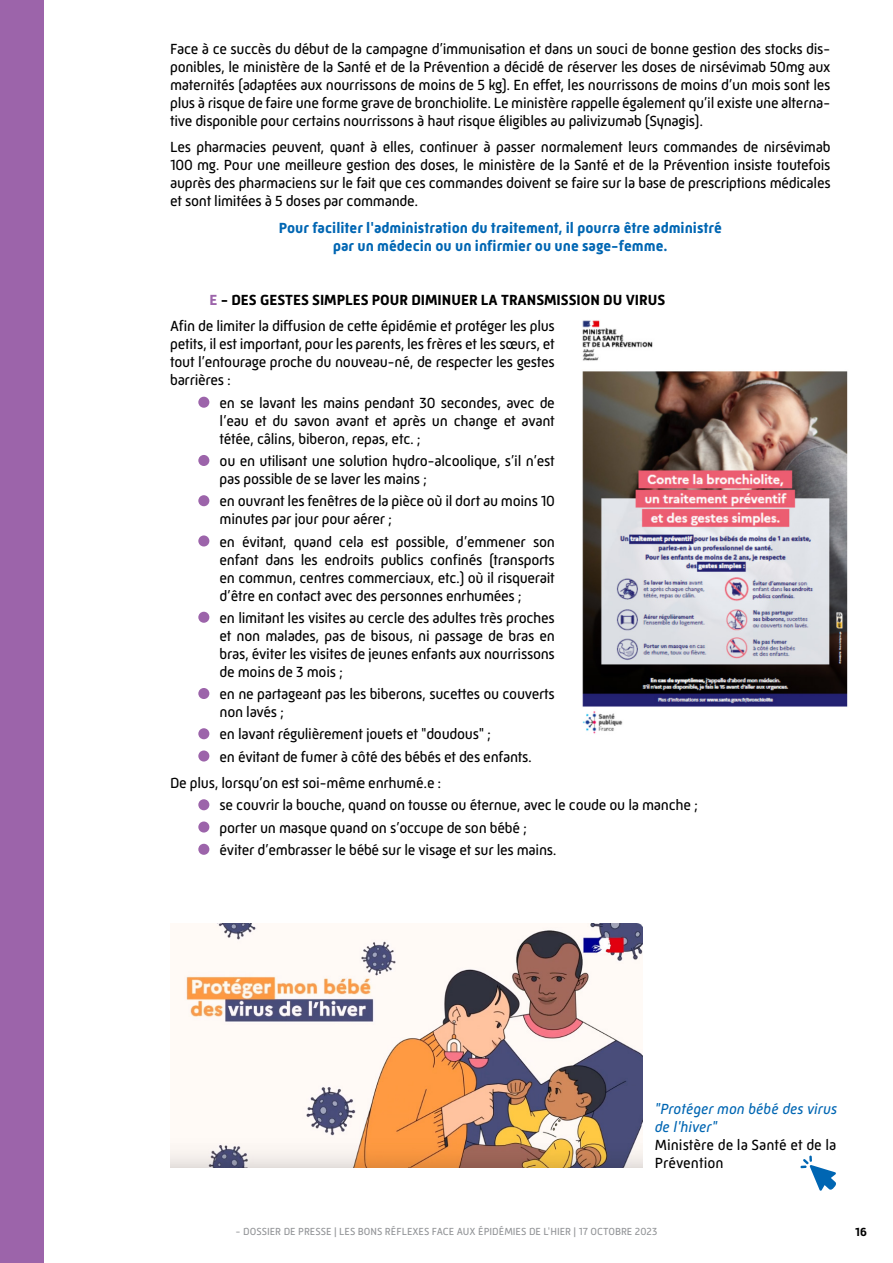
<style>
.page{position:relative;width:893px;height:1263px;background:#fff}
.page>*{position:absolute;margin:0;border:0;box-sizing:border-box;transform-origin:0 0}
.t1{font:15px/18px "Mic 32 New";letter-spacing:-.02em;color:#000;text-align:justify}
.t2{font:700 15px/18px "Mic 32 New";color:#0066b3;text-align:center}
.t3{font:italic 15px/18px "Mic 32 New";color:#0066b3}
.t4{font:15px/18px "Mic 32 New";color:#000}
.t5{font:700 12px "Mic 32 New";color:#000}
.t6{font:10.5px "Mic 32 New";color:#939598}
.s1{font-weight:700;color:#9c64aa}
.s2{font-weight:700}
</style>
<div class="page">
<div style="left:0;top:0;width:44px;height:1263px;background:#9c64aa"></div>
<div style="left:198px;top:397px;width:11px;height:11px;background:#9c64aa;border-radius:50%"></div>
<div style="left:198px;top:455px;width:11px;height:11px;background:#9c64aa;border-radius:50%"></div>
<div style="left:198px;top:495px;width:11px;height:11px;background:#9c64aa;border-radius:50%"></div>
<div style="left:198px;top:535px;width:11px;height:11px;background:#9c64aa;border-radius:50%"></div>
<div style="left:198px;top:612px;width:11px;height:11px;background:#9c64aa;border-radius:50%"></div>
<div style="left:198px;top:688px;width:11px;height:11px;background:#9c64aa;border-radius:50%"></div>
<div style="left:198px;top:728px;width:11px;height:11px;background:#9c64aa;border-radius:50%"></div>
<div style="left:198px;top:750px;width:11px;height:11px;background:#9c64aa;border-radius:50%"></div>
<div style="left:198px;top:799px;width:11px;height:11px;background:#9c64aa;border-radius:50%"></div>
<div style="left:198px;top:821px;width:11px;height:11px;background:#9c64aa;border-radius:50%"></div>
<div style="left:198px;top:844px;width:11px;height:11px;background:#9c64aa;border-radius:50%"></div>
<img style="left:582px;top:320px;width:266px;height:414px">
<img style="left:170px;top:924px;width:472px;height:244px">
<svg style="left:800px;top:1155px;width:36px;height:36px"></svg>
<p class="t1" style="left:170px;top:40px;width:662px">Face à ce succès du début de la campagne d’immunisation et dans un souci de bonne gestion des stocks dis&shy;ponibles, le ministère de la Santé et de la Prévention a décidé de réserver les doses de nirsévimab 50mg aux maternités (adaptées aux nourrissons de moins de 5 kg). En effet, les nourrissons de moins d’un mois sont les plus à risque de faire une forme grave de bronchiolite. Le ministère rappelle également qu’il existe une alterna&shy;tive disponible pour certains nourrissons à haut risque éligibles au palivizumab (Synagis).</p>
<p class="t1" style="left:170px;top:138px;width:662px">Les pharmacies peuvent, quant à elles, continuer à passer normalement leurs commandes de nirsévimab 100 mg. Pour une meilleure gestion des doses, le ministère de la Santé et de la Prévention insiste toutefois auprès des pharmaciens sur le fait que ces commandes doivent se faire sur la base de prescriptions médicales et sont limitées à 5 doses par commande.</p>
<p class="t2" style="left:279px;top:219px;width:445px">Pour faciliter l'administration du traitement, il pourra être administré par un médecin ou un infirmier ou une sage-femme.</p>
<p class="t1" style="left:170px;top:286px;width:497px;line-height:26.5px;text-indent:39px"><span class="s1">E</span> <span class="s2">- DES GESTES SIMPLES POUR DIMINUER LA TRANSMISSION DU VIRUS<br></span>Afin de limiter la diffusion de cette épidémie et protéger les plus</p>
<p class="t1" style="left:170px;top:335px;width:386px">petits, il est important, pour les parents, les frères et les sœurs, et tout l’entourage proche du nouveau-né, de respecter les gestes barrières :</p>
<p class="t1" style="left:220px;top:394px;width:337px">en se lavant les mains pendant 30 secondes, avec de l’eau et du savon avant et après un change et avant tétée, câlins, biberon, repas, etc. ;</p>
<p class="t1" style="left:220px;top:452px;width:337px">ou en utilisant une solution hydro-alcoolique, s’il n’est pas possible de se laver les mains ;</p>
<p class="t1" style="left:220px;top:492px;width:337px">en ouvrant les fenêtres de la pièce où il dort au moins 10 minutes par jour pour aérer ;</p>
<p class="t1" style="left:220px;top:532px;width:337px">en évitant, quand cela est possible, d’emmener son enfant dans les endroits publics confinés (transports en commun, centres commerciaux, etc.) où il risquerait d’être en contact avec des personnes enrhumées ;</p>
<p class="t1" style="left:220px;top:609px;width:337px">en limitant les visites au cercle des adultes très proches et non malades, pas de bisous, ni passage de bras en bras, éviter les visites de jeunes enfants aux nourrissons de moins de 3 mois ;</p>
<p class="t1" style="left:220px;top:685px;width:337px">en ne partageant pas les biberons, sucettes ou couverts non lavés ;</p>
<p class="t1" style="left:220px;top:723px;width:314px;line-height:22.2px">en lavant régulièrement jouets et "doudous" ;<br>en évitant de fumer à côté des bébés et des enfants.</p>
<p class="t1" style="left:220px;top:772px;width:480px;line-height:22.2px;text-align:left;text-indent:-49px">De plus, lorsqu’on est soi-même enrhumé.e :<br>se couvrir la bouche, quand on tousse ou éternue, avec le coude ou la manche ; porter un masque quand on s’occupe de son bébé ;<br>éviter d’embrasser le bébé sur le visage et sur les mains.</p>
<p class="t3" style="left:655px;top:1099px;width:184px">"Protéger mon bébé des virus de l'hiver"</p>
<p class="t4" style="left:655px;top:1135px;width:183px">Ministère de la Santé et de la<br>Prévention</p>
<p class="t6" style="left:236px;top:1225px;width:423px">- DOSSIER DE PRESSE | LES BONS RÉFLEXES FACE AUX ÉPIDÉMIES DE L'HIER | 17 OCTOBRE 2023</p>
<p class="t5" style="left:855px;top:1225px;width:13px">16</p>
</div>
